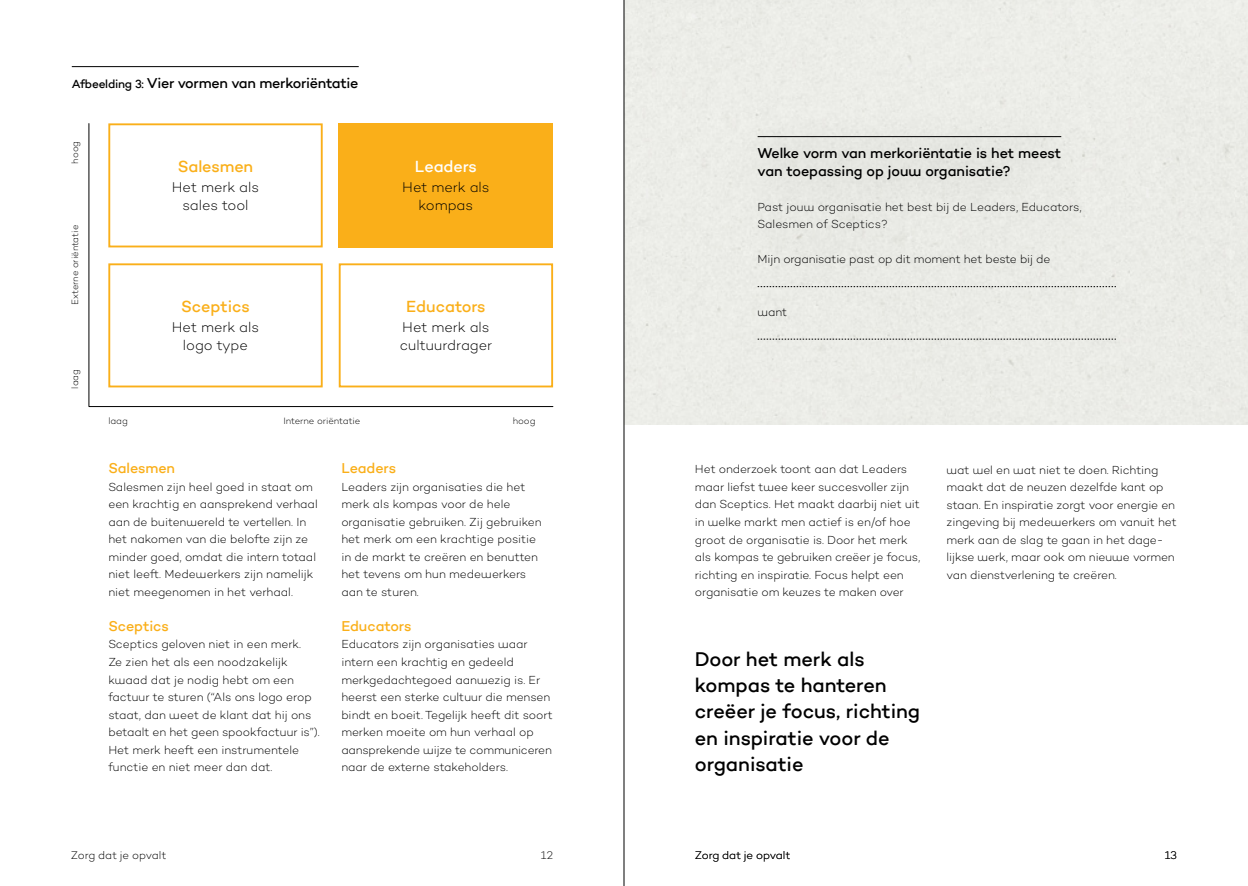
<style>
.page{position:relative;width:1248px;height:886px;background:#fff}
.page>*{position:absolute;margin:0;border:0;box-sizing:border-box;transform-origin:0 0}
.t1{font:500 20px/26.2px "Campton Morgenwereld";letter-spacing:-.005em;color:#000}
.t2{font:500 16.25px "Campton Morgenwereld";letter-spacing:-.005em;color:#faaf19}
.t3{font:500 16.25px "Campton Morgenwereld";letter-spacing:-.005em;color:#fff}
.t4{font:500 14.38px/17.5px "Campton Morgenwereld";letter-spacing:-.01em;color:#000}
.t5{font:300 14.38px/17.5px "Campton Morgenwereld";color:#000;text-align:center}
.t6{font:500 14.38px "Campton Morgenwereld";letter-spacing:-.005em;color:#faaf19}
.t7{font:300 11.88px/17.5px "Campton Morgenwereld";letter-spacing:-.005em;color:#000}
.t8{font:300 11.25px "Campton Morgenwereld";color:#000}
.t9{font:300 9.38px "Campton Morgenwereld";color:#000}
.s1{font-size:11.88px}
</style>
<div class="page">
<svg style="left:88px;top:123px;width:465px;height:284px"></svg>
<hr style="left:72px;top:66px;width:287px;height:1px;background:#000">
<hr style="left:623px;top:0;width:1px;height:886px;background:#000">
<div style="left:624px;top:0;width:623px;height:424px;background:#ebece7"></div>
<p class="t4" style="left:72px;top:74px;width:288px"><span class="s1">Afbeelding 3:</span> Vier vormen van merkoriëntatie</p>
<p class="t9" style="left:69px;top:164px;width:24px;rotate:-90deg">hoog</p>
<p class="t9" style="left:69px;top:305px;width:81px;rotate:-90deg">Externe oriëntatie</p>
<p class="t9" style="left:69px;top:389px;width:21px;rotate:-90deg">laag</p>
<p class="t9" style="left:108px;top:415px;width:21px">laag</p>
<h2 class="t2" style="left:178px;top:156px;width:77px">Salesmen</h2>
<p class="t5" style="left:172px;top:178px;width:89px">Het merk als sales tool</p>
<h2 class="t2" style="left:181px;top:296px;width:70px">Sceptics</h2>
<p class="t5" style="left:172px;top:318px;width:89px">Het merk als logo type</p>
<p class="t9" style="left:283px;top:415px;width:79px">Interne oriëntatie</p>
<h2 class="t3" style="left:415px;top:156px;width:63px">Leaders</h2>
<p class="t5" style="left:402px;top:178px;width:89px">Het merk als kompas</p>
<h2 class="t2" style="left:406px;top:296px;width:81px">Educators</h2>
<p class="t5" style="left:400px;top:318px;width:94px;text-align:left">Het merk als cultuurdrager</p>
<p class="t9" style="left:512px;top:415px;width:24px">hoog</p>
<p class="t6" style="left:108px;top:459px;width:68px">Salesmen</p>
<p class="t7" style="left:108px;top:478px;width:211px">Salesmen zijn heel goed in staat om een krachtig en aansprekend verhaal aan de buitenwereld te vertellen. In het nakomen van die belofte zijn ze minder goed, omdat die intern totaal niet leeft. Medewerkers zijn namelijk niet meegenomen in het verhaal.</p>
<p class="t6" style="left:108px;top:617px;width:62px">Sceptics</p>
<p class="t7" style="left:108px;top:635px;width:213px">Sceptics geloven niet in een merk.<br>Ze zien het als een noodzakelijk kwaad dat je nodig hebt om een factuur te sturen (“Als ons logo erop staat, dan weet de klant dat hij ons betaalt en het geen spookfactuur is”).<br>Het merk heeft een instrumentele functie en niet meer dan dat.</p>
<p class="t6" style="left:341px;top:459px;width:56px">Leaders</p>
<p class="t7" style="left:341px;top:478px;width:202px">Leaders zijn organisaties die het merk als kompas voor de hele organisatie gebruiken. Zij gebruiken het merk om een krachtige positie in de markt te creëren en benutten het tevens om hun medewerkers aan te sturen.</p>
<p class="t6" style="left:341px;top:617px;width:72px">Educators</p>
<p class="t7" style="left:341px;top:635px;width:213px">Educators zijn organisaties waar intern een krachtig en gedeeld merkgedachtegoed aanwezig is. Er heerst een sterke cultuur die mensen bindt en boeit. Tegelijk heeft dit soort merken moeite om hun verhaal op aansprekende wijze te communiceren naar de externe stakeholders.</p>
<p class="t4" style="left:757px;top:144px;width:305px">Welke vorm van merkoriëntatie is het meest van toepassing op jouw organisatie?</p>
<p class="t7" style="left:757px;top:198px;width:325px">Past jouw organisatie het best bij de Leaders, Educators,<br>Salesmen of Sceptics?</p>
<p class="t7" style="left:757px;top:250px;width:294px">Mijn organisatie past op dit moment het beste bij de</p>
<p class="t7" style="left:757px;top:303px;width:31px">want</p>
<p class="t7" style="left:694px;top:460px;width:227px">Het onderzoek toont aan dat Leaders maar liefst twee keer succesvoller zijn dan Sceptics. Het maakt daarbij niet uit in welke markt men actief is en/of hoe groot de organisatie is. Door het merk als kompas te gebruiken creëer je focus, richting en inspiratie. Focus helpt een organisatie om keuzes te maken over</p>
<p class="t7" style="left:946px;top:460px;width:232px">wat wel en wat niet te doen. Richting maakt dat de neuzen dezelfde kant op staan. En inspiratie zorgt voor energie en zingeving bij medewerkers om vanuit het merk aan de slag te gaan in het dage&shy;lijkse werk, maar ook om nieuwe vormen van dienstverlening te creëren.</p>
<h1 class="t1" style="left:694px;top:645px;width:227px">Door het merk als kompas te hanteren creëer je focus, richting en inspiratie voor de organisatie</h1>
<p class="t8" style="left:71px;top:848px;width:97px">Zorg dat je opvalt</p>
<p class="t8" style="left:541px;top:848px;width:14px">12</p>
<p class="t8" style="left:694px;top:848px;width:97px">Zorg dat je opvalt</p>
<p class="t8" style="left:1164px;top:848px;width:14px">13</p>
</div>
